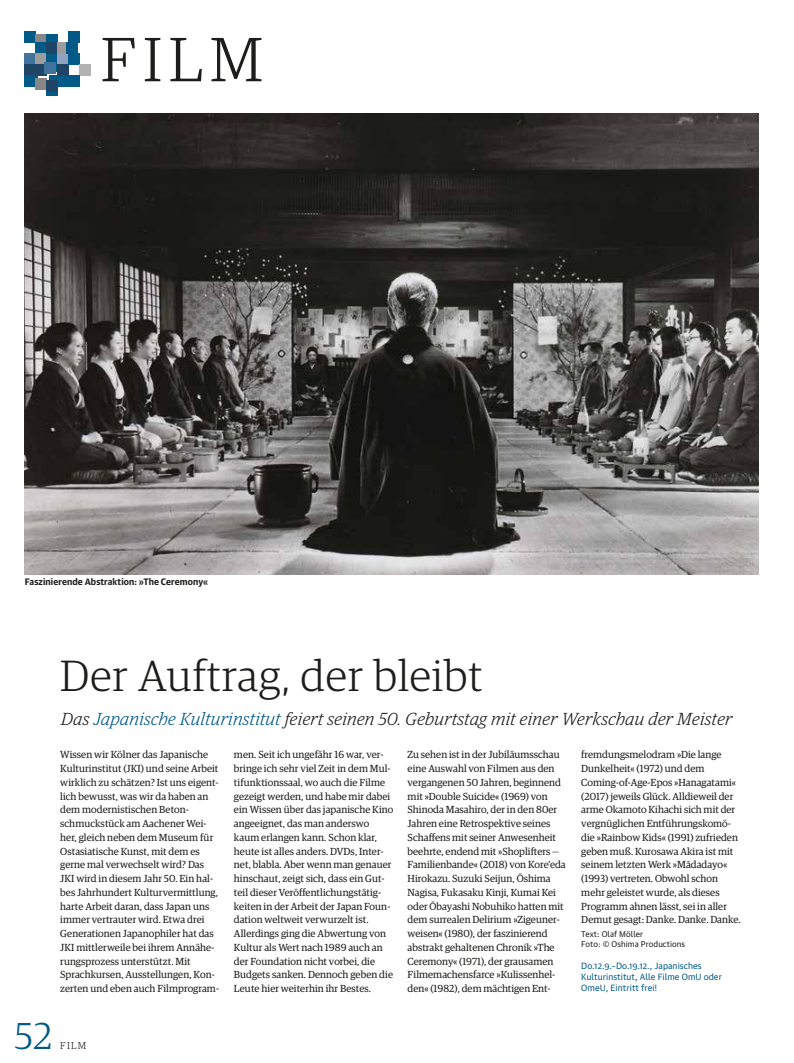
<style>
.page{position:relative;width:794px;height:1063px;background:#fff}
.page>*{position:absolute;margin:0;border:0;box-sizing:border-box;transform-origin:0 0}
.t1{font:300 62.5px "Guardian Egyp";color:#1d1d1b}
.t2{font:300 43.75px "Guardian Egyp";letter-spacing:.025em;color:#1d1d1b}
.t3{font:300 37.5px "Guardian Egyp";color:#005987}
.t4{font:italic 300 17.5px "Guardian Egyp";letter-spacing:.025em;color:#1d1d1b}
.t5{font:10.25px/13.8px "Guardian Egyp";letter-spacing:.005em;color:#1d1d1b}
.t6{font:300 10px "Guardian Egyp";color:#1d1d1b}
.t7{font:700 9px "Guardian Text Sans";letter-spacing:.01em;color:#1d1d1b}
.t8{font:8.75px/11.2px "Guardian Text Sans";letter-spacing:.01em;color:#005987}
.t9{font:8.12px/10px "Guardian Text Sans";letter-spacing:.01em;color:#1d1d1b}
.s1{color:#005987}
</style>
<div class="page">
<div style="left:25px;top:32px;width:11px;height:11px;background:#005987"></div>
<div style="left:25px;top:54px;width:11px;height:11px;background:#3f729c"></div>
<div style="left:25px;top:65px;width:11px;height:11px;background:#1f4465"></div>
<div style="left:25px;top:76px;width:13px;height:11px;background:#005987"></div>
<div style="left:36px;top:34px;width:11px;height:11px;background:#878787"></div>
<div style="left:36px;top:43px;width:11px;height:11px;background:#005987"></div>
<div style="left:36px;top:54px;width:11px;height:11px;background:#9d9d9c"></div>
<div style="left:36px;top:65px;width:11px;height:11px;background:#1f4465"></div>
<div style="left:36px;top:78px;width:11px;height:11px;background:#878787"></div>
<div style="left:47px;top:34px;width:11px;height:11px;background:#005987"></div>
<div style="left:47px;top:43px;width:11px;height:11px;background:#1f4465"></div>
<div style="left:47px;top:54px;width:11px;height:17px;background:#005987"></div>
<div style="left:45px;top:63px;width:11px;height:11px;background:#3f729c"></div>
<div style="left:49px;top:76px;width:11px;height:11px;background:#005987"></div>
<svg style="left:47px;top:91px;width:11px;height:5px"></svg>
<div style="left:47px;top:80px;width:11px;height:11px;background:#1f4465"></div>
<div style="left:58px;top:43px;width:11px;height:11px;background:#9d9d9c"></div>
<div style="left:58px;top:54px;width:11px;height:11px;background:#8fa2c0"></div>
<div style="left:58px;top:65px;width:11px;height:11px;background:#1f4465"></div>
<div style="left:58px;top:76px;width:11px;height:11px;background:#005987"></div>
<div style="left:69px;top:32px;width:11px;height:11px;background:#005987"></div>
<div style="left:67px;top:43px;width:11px;height:11px;background:#005987"></div>
<div style="left:69px;top:54px;width:11px;height:11px;background:#005987"></div>
<div style="left:80px;top:65px;width:11px;height:11px;background:#b3b2b2"></div>
<div style="left:69px;top:76px;width:11px;height:11px;background:#005987"></div>
<img style="left:25px;top:113px;width:733px;height:461px">
<h1 class="t1" style="left:101px;top:18px;width:163px">FILM</h1>
<p class="t7" style="left:25px;top:574px;width:185px">Faszinierende Abstraktion: »The Ceremony«</p>
<h2 class="t2" style="left:60px;top:647px;width:424px">Der Auftrag, der bleibt</h2>
<h3 class="t4" style="left:61px;top:707px;width:672px">Das <span class="s1">Japanische Kulturinstitut</span> feiert seinen 50. Geburtstag mit einer Werkschau der Meister</h3>
<p class="t5" style="left:60px;top:747px;width:160px">Wissen wir Kölner das Japanische Kulturinstitut (JKI) und seine Arbeit wirklich zu schätzen? Ist uns eigent&shy;lich bewusst, was wir da haben an dem modernistischen Beton&shy;schmuckstück am Aachener Wei&shy;her, gleich neben dem Museum für Ostasiatische Kunst, mit dem es gerne mal verwechselt wird? Das JKI wird in diesem Jahr 50. Ein hal&shy;bes Jahrhundert Kulturvermittlung, harte Arbeit daran, dass Japan uns immer vertrauter wird. Etwa drei Generationen Japanophiler hat das JKI mittlerweile bei ihrem Annähe&shy;rungsprozess unterstützt. Mit Sprachkursen, Ausstellungen, Kon&shy;zerten und eben auch Filmprogram-</p>
<p class="t5" style="left:234px;top:747px;width:161px">men. Seit ich ungefähr 16 war, ver&shy;bringe ich sehr viel Zeit in dem Mul&shy;tifunktionssaal, wo auch die Filme gezeigt werden, und habe mir dabei ein Wissen über das japanische Kino angeeignet, das man anderswo kaum erlangen kann. Schon klar, heute ist alles anders. DVDs, Inter&shy;net, blabla. Aber wenn man genauer hinschaut, zeigt sich, dass ein Gut&shy;teil dieser Veröffentlichungstätig&shy;keiten in der Arbeit der Japan Foun&shy;dation weltweit verwurzelt ist.<br>Allerdings ging die Abwertung von Kultur als Wert nach 1989 auch an der Foundation nicht vorbei, die Budgets sanken. Dennoch geben die Leute hier weiterhin ihr Bestes.</p>
<p class="t5" style="left:407px;top:747px;width:160px">Zu sehen ist in der Jubiläumsschau eine Auswahl von Filmen aus den vergangenen 50 Jahren, beginnend mit »Double Suicide« (1969) von Shinoda Masahiro, der in den 80er Jahren eine Retrospektive seines Schaffens mit seiner Anwesenheit beehrte, endend mit »Shoplifters — Familienbande« (2018) von Kore’eda Hirokazu. Suzuki Seijun, Ōshima Nagisa, Fukasaku Kinji, Kumai Kei oder Ōbayashi Nobuhiko hatten mit dem surrealen Delirium »Zigeuner&shy;weisen« (1980), der faszinierend abstrakt gehaltenen Chronik »The Ceremony« (1971), der grausamen Filmemachensfarce »Kulissenhel&shy;den« (1982), dem mächtigen Ent-</p>
<p class="t5" style="left:581px;top:747px;width:161px">fremdungsmelodram »Die lange Dunkelheit« (1972) und dem Coming-of-Age-Epos »Hanagatami« (2017) jeweils Glück. Alldieweil der arme Okamoto Kihachi sich mit der vergnüglichen Entführungskomö&shy;die »Rainbow Kids« (1991) zufrieden geben muß. Kurosawa Akira ist mit seinem letzten Werk »Mādadayo« (1993) vertreten. Obwohl schon mehr geleistet wurde, als dieses Programm ahnen lässt, sei in aller Demut gesagt: Danke. Danke. Danke.</p>
<p class="t9" style="left:581px;top:928px;width:105px">Text: Olaf Möller<br>Foto: © Oshima Productions</p>
<p class="t8" style="left:581px;top:959px;width:142px">Do.12.9.–Do.19.12., Japanisches<br>Kulturinstitut, Alle Filme OmU oder<br>OmeU, Eintritt frei!</p>
<h3 class="t3" style="left:15px;top:1011px;width:39px">52</h3>
<p class="t6" style="left:60px;top:1039px;width:28px">FILM</p>
</div>
